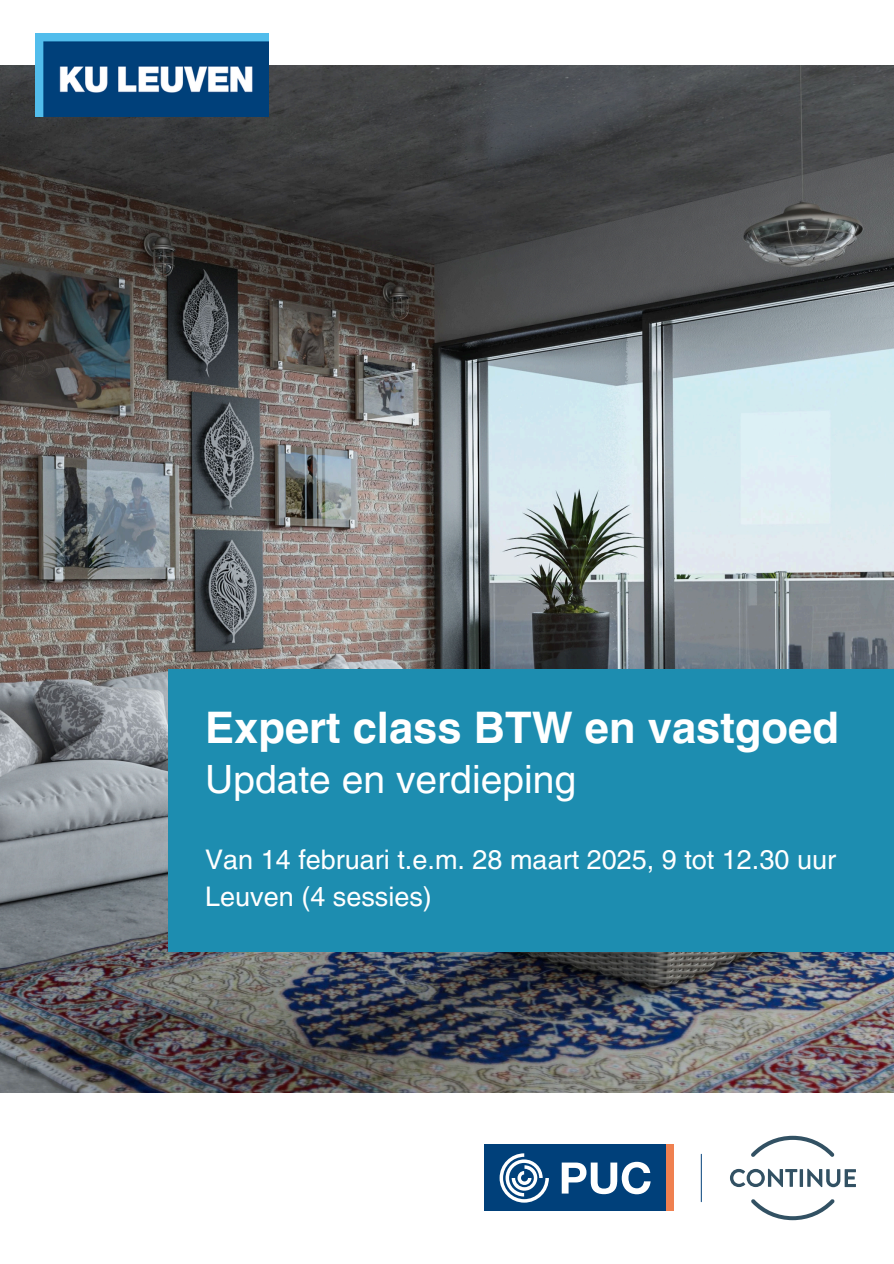
<style>
.page{position:relative;width:894px;height:1264px;background:#fff}
.page>*{position:absolute;margin:0;border:0;box-sizing:border-box;transform-origin:0 0}
.t1{font:700 43.5px "Helvetica LT Pro";color:#fff}
.t2{font:39px "Helvetica LT Pro";color:#fff}
.t3{font:27px "Helvetica LT Pro";color:#fff}
</style>
<div class="page">
<img style="left:0;top:65px;width:893px;height:1027px">
<img style="left:35px;top:33px;width:233px;height:83px">
<svg style="left:730px;top:1168px;width:67px;height:19px"></svg>
<hr style="left:799px;top:1169px;width:3px;height:17px;background:#325163">
<svg style="left:807px;top:1168px;width:48px;height:19px"></svg>
<svg style="left:751px;top:1135px;width:83px;height:22px"></svg>
<svg style="left:751px;top:1199px;width:83px;height:21px"></svg>
<hr style="left:700px;top:1153px;width:1px;height:49px;background:#00407a">
<div style="left:484px;top:1144px;width:181px;height:67px;background:#00407a"></div>
<svg style="left:499px;top:1153px;width:49px;height:49px"></svg>
<div style="left:665px;top:1144px;width:7px;height:67px;background:#ef8050"></div>
<svg style="left:561px;top:1161px;width:89px;height:33px"></svg>
<div style="left:169px;top:669px;width:724px;height:283px;background:#1d8db0"></div>
<h1 class="t1" style="left:205px;top:712px;width:635px">Expert class BTW en vastgoed</h1>
<h1 class="t2" style="left:205px;top:764px;width:372px">Update en verdieping</h1>
<p class="t3" style="left:205px;top:849px;width:632px">Van 14 februari t.e.m. 28 maart 2025, 9 tot 12.30 uur</p>
<p class="t3" style="left:205px;top:886px;width:228px">Leuven (4 sessies)</p>
</div>
